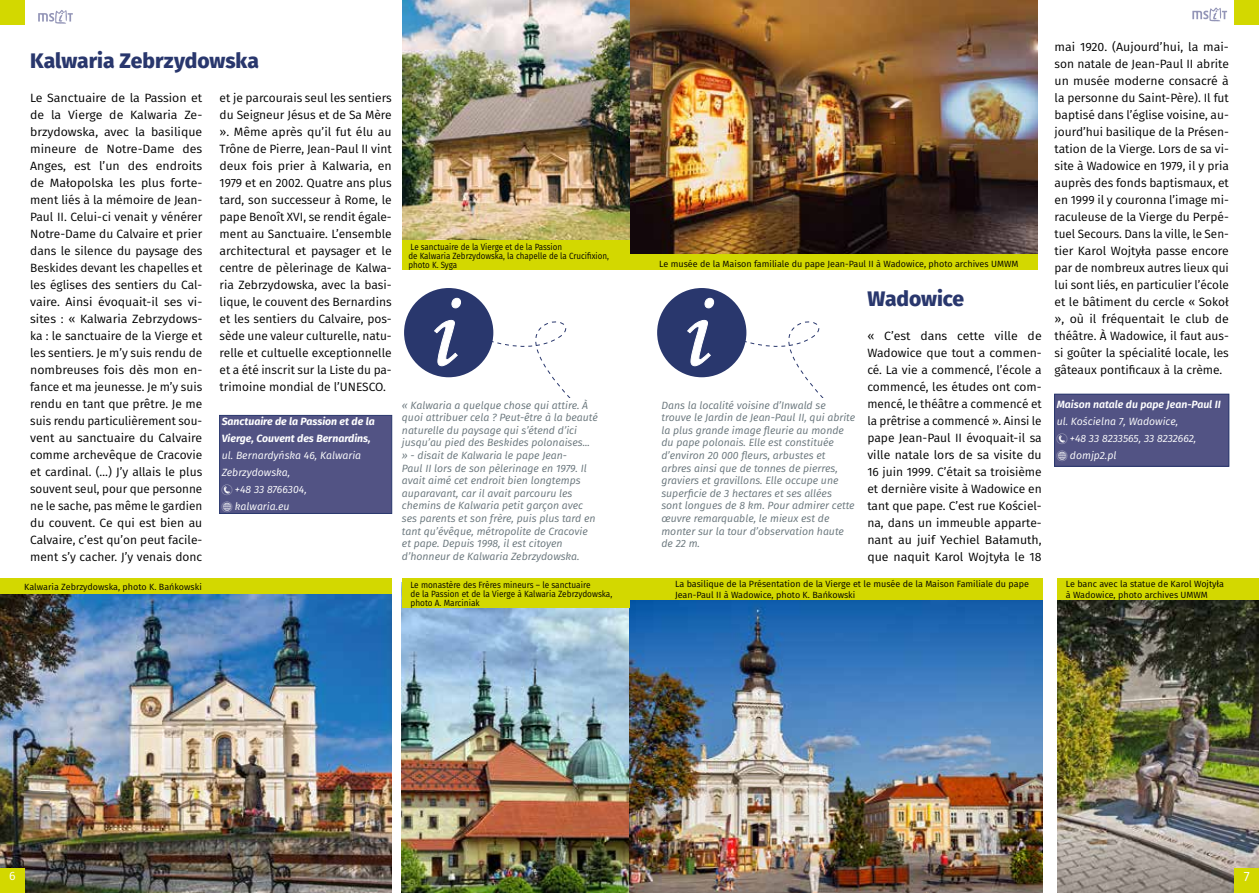
<style>
.page{position:relative;width:1259px;height:893px;background:#fff}
.page>*{position:absolute;margin:0;border:0;box-sizing:border-box;transform-origin:0 0}
.t1{font:800 21px "Fira Sans";letter-spacing:-.005em;color:#29376d}
.t2{font:13.5px "Fira Sans";color:#fff}
.t3{font:12.15px "Fira Sans";color:#fff}
.t4{font:12px/17px "Fira Sans";color:#000;text-align:justify}
.t5{font:italic 10.5px/12.6px "Fira Sans";color:#67747a}
.t6{font:italic 10.5px/17px "Fira Sans";color:#fff}
.t7{font:italic 700 10.5px/17px "Fira Sans";color:#fff}
.t8{font:italic 600 10.5px "Fira Sans";color:#fff}
.t9{font:9px/10.8px "Fira Sans";color:#000}
.t10{font:9px/9px "Fira Sans";color:#000;scale:.92 1}
.t11{font:9px/9px "Fira Sans";color:#000;scale:.89 1}
.s1{font-family:"znaczkimapy";font-style:normal}
</style>
<div class="page">
<img style="left:1057px;top:599px;width:202px;height:294px">
<img style="left:629px;top:0;width:408px;height:255px">
<img style="left:402px;top:608px;width:227px;height:285px">
<img style="left:402px;top:0;width:227px;height:240px">
<img style="left:629px;top:599px;width:413px;height:294px">
<img style="left:0;top:593px;width:391px;height:300px">
<div style="left:1234px;top:0;width:25px;height:25px;background:#d3d800"></div>
<div style="left:1234px;top:868px;width:25px;height:25px;background:#d3d800"></div>
<div style="left:0;top:868px;width:25px;height:25px;background:#d3d800"></div>
<div style="left:0;top:0;width:25px;height:25px;background:#d3d800"></div>
<svg style="left:1192px;top:7px;width:35px;height:14px"></svg>
<svg style="left:38px;top:10px;width:35px;height:14px"></svg>
<svg style="left:469px;top:319px;width:102px;height:79px"></svg>
<svg style="left:722px;top:319px;width:102px;height:79px"></svg>
<div style="left:404px;top:288px;width:89px;height:89px;background:#29376d;border-radius:50%"></div>
<svg style="left:434px;top:297px;width:27px;height:70px"></svg>
<div style="left:657px;top:288px;width:89px;height:89px;background:#29376d;border-radius:50%"></div>
<svg style="left:687px;top:297px;width:27px;height:70px"></svg>
<div style="left:1057px;top:578px;width:202px;height:21px;background:#d3d800"></div>
<div style="left:629px;top:255px;width:408px;height:15px;background:#d3d800"></div>
<div style="left:402px;top:578px;width:227px;height:30px;background:#d3d800"></div>
<div style="left:402px;top:240px;width:227px;height:30px;background:#d3d800"></div>
<div style="left:629px;top:578px;width:413px;height:21px;background:#d3d800"></div>
<div style="left:0;top:578px;width:392px;height:15px;background:#d3d800"></div>
<div style="left:1054px;top:394px;width:174px;height:72px;background:#525384"></div>
<div style="left:1054px;top:394px;width:175px;height:73px;border:1px solid #29376d"></div>
<div style="left:219px;top:415px;width:173px;height:99px;background:#525384;border:1px solid #29376d"></div>
<h1 class="t1" style="left:30px;top:42px;width:230px">Kalwaria Zebrzydowska</h1>
<p class="t4" style="left:30px;top:89px;width:174px">Le Sanctuaire de la Passion et de la Vierge de Kalwaria Ze&shy;brzydowska, avec la basilique mineure de Notre-Dame des Anges, est l’un des endroits de Małopolska les plus forte&shy;ment liés à la mémoire de Jean-Paul II. Celui-ci venait y vénérer Notre-Dame du Calvaire et prier dans le silence du paysage des Beskides devant les chapelles et les églises des sentiers du Cal&shy;vaire. Ainsi évoquait-il ses vi&shy;sites : « Kalwaria Zebrzydows&shy;ka : le sanctuaire de la Vierge et les sentiers. Je m’y suis rendu de nombreuses fois dès mon en&shy;fance et ma jeunesse. Je m’y suis rendu en tant que prêtre. Je me suis rendu particulièrement sou&shy;vent au sanctuaire du Calvaire comme archevêque de Cracovie et cardinal. (…) J’y allais le plus souvent seul, pour que personne ne le sache, pas même le gardien du couvent. Ce qui est bien au Calvaire, c’est qu’on peut facile&shy;ment s’y cacher. J’y venais donc</p>
<p class="t4" style="left:220px;top:89px;width:174px">et je parcourais seul les sentiers du Seigneur Jésus et de Sa Mère ». Même après qu’il fut élu au Trône de Pierre, Jean-Paul II vint deux fois prier à Kalwaria, en 1979 et en 2002. Quatre ans plus tard, son successeur à Rome, le pape Benoît XVI, se rendit égale&shy;ment au Sanctuaire. L’ensemble architectural et paysager et le centre de pèlerinage de Kalwa&shy;ria Zebrzydowska, avec la basi&shy;lique, le couvent des Bernardins et les sentiers du Calvaire, pos&shy;sède une valeur culturelle, natu&shy;relle et cultuelle exceptionnelle et a été inscrit sur la Liste du pa&shy;trimoine mondial de l’UNESCO.</p>
<p class="t7" style="left:222px;top:412px;width:154px">Sanctuaire de la Passion et de la<br>Vierge, Couvent des Bernardins,</p>
<p class="t6" style="left:222px;top:447px;width:141px">ul. Bernardyńska 46, Kalwaria<br>Zebrzydowska,<br><span class="s1">B</span> +48 33 8766304,<br><span class="s1">C</span> kalwaria.eu</p>
<p class="t9" style="left:24px;top:581px;width:179px">Kalwaria Zebrzydowska, photo K. Bańkowski</p>
<p class="t11" style="left:408px;top:242px;width:227px">Le sanctuaire de la Vierge et de la Passion<br>de Kalwaria Zebrzydowska, la chapelle de la Crucifixion, photo K. Syga</p>
<p class="t5" style="left:402px;top:398px;width:197px">« Kalwaria a quelque chose qui attire. À quoi attribuer cela ? Peut-être à la beauté naturelle du paysage qui s’étend d’ici jusqu’au pied des Beskides polonaises... » - disait de Kalwaria le pape Jean-<br>Paul II lors de son pèlerinage en 1979. Il avait aimé cet endroit bien longtemps auparavant, car il avait parcouru les chemins de Kalwaria petit garçon avec ses parents et son frère, puis plus tard en tant qu’évêque, métropolite de Cracovie et pape. Depuis 1998, il est citoyen d’honneur de Kalwaria Zebrzydowska.</p>
<p class="t10" style="left:410px;top:580px;width:221px">Le monastère des Frères mineurs – le sanctuaire<br>de la Passion et de la Vierge à Kalwaria Zebrzydowska, photo A. Marciniak</p>
<p class="t9" style="left:659px;top:258px;width:361px">Le musée de la Maison familiale du pape Jean-Paul II à Wadowice, photo archives UMWM</p>
<p class="t5" style="left:661px;top:398px;width:195px">Dans la localité voisine d’Inwald se trouve le Jardin de Jean-Paul II, qui abrite la plus grande image fleurie au monde du pape polonais. Elle est constituée d’environ 20 000 fleurs, arbustes et arbres ainsi que de tonnes de pierres, graviers et gravillons. Elle occupe une superficie de 3 hectares et ses allées sont longues de 8 km. Pour admirer cette œuvre remarquable, le mieux est de monter sur la tour d’observation haute de 22 m.</p>
<h1 class="t1" style="left:867px;top:281px;width:98px">Wadowice</h1>
<p class="t4" style="left:867px;top:327px;width:176px">« C’est dans cette ville de Wadowice que tout a commen&shy;cé. La vie a commencé, l’école a commencé, les études ont com&shy;mencé, le théâtre a commencé et la prêtrise a commencé ». Ainsi le pape Jean-Paul II évoquait-il sa ville natale lors de sa visite du 16 juin 1999. C’était sa troisième et dernière visite à Wadowice en tant que pape. C’est rue Kościel&shy;na, dans un immeuble apparte&shy;nant au juif Yechiel Bałamuth, que naquit Karol Wojtyła le 18</p>
<p class="t9" style="left:675px;top:579px;width:355px">La basilique de la Présentation de la Vierge et le musée de la Maison Familiale du pape<br>Jean-Paul II à Wadowice, photo K. Bańkowski</p>
<p class="t4" style="left:1054px;top:38px;width:176px">mai 1920. (Aujourd’hui, la mai&shy;son natale de Jean-Paul II abrite un musée moderne consacré à la personne du Saint-Père). Il fut baptisé dans l’église voisine, au&shy;jourd’hui basilique de la Présen&shy;tation de la Vierge. Lors de sa vi&shy;site à Wadowice en 1979, il y pria auprès des fonds baptismaux, et en 1999 il y couronna l’image mi&shy;raculeuse de la Vierge du Perpé&shy;tuel Secours. Dans la ville, le Sen&shy;tier Karol Wojtyła passe encore par de nombreux autres lieux qui lui sont liés, en particulier l’école et le bâtiment du cercle « Sokoł », où il fréquentait le club de théâtre. À Wadowice, il faut aus&shy;si goûter la spécialité locale, les gâteaux pontificaux à la crème.</p>
<p class="t8" style="left:1056px;top:396px;width:166px">Maison natale du pape Jean-Paul II</p>
<p class="t6" style="left:1056px;top:413px;width:141px">ul. Kościelna 7, Wadowice,<br><span class="s1">B</span> +48 33 8233565, 33 8232662,<br><span class="s1">C</span> domjp2.pl</p>
<p class="t9" style="left:1066px;top:579px;width:160px">Le banc avec la statue de Karol Wojtyła à Wadowice, photo archives UMWM</p>
<p class="t3" style="left:9px;top:866px;width:8px">6</p>
<p class="t2" style="left:1243px;top:866px;width:7px">7</p>
</div>
